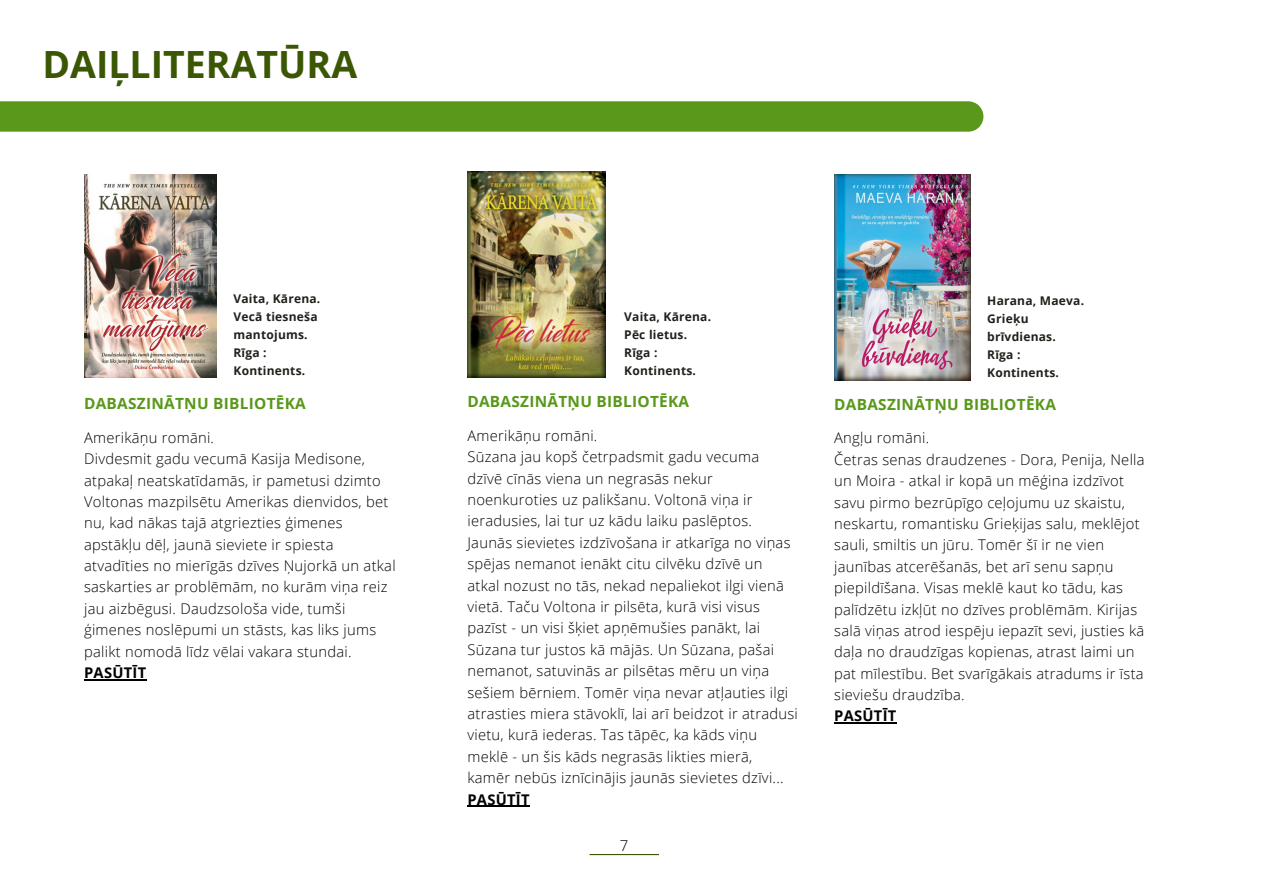
<style>
.page{position:relative;width:1263px;height:894px;background:#fff}
.page>*{position:absolute;margin:0;border:0;box-sizing:border-box;transform-origin:0 0}
.t1{font:700 37.5px "Open Sans";color:#3b5704}
.t2{font:700 15.45px "Open Sans";letter-spacing:.02em;color:#59981a}
.t3{font:300 15px "Open Sans";color:#000}
.t4{font:300 14.7px/21.3px "Open Sans";letter-spacing:.02em;color:#000}
.t5{font:700 12px/18px "Open Sans";letter-spacing:.02em;color:#22201b}
.s1{font-weight:700}
</style>
<div class="page">
<hr style="left:589px;top:853px;width:70px;height:1px;background:#3b5704">
<div style="left:0;top:101px;width:983px;height:31px;background:#59981a"></div>
<img style="left:84px;top:174px;width:133px;height:204px">
<hr style="left:84px;top:679px;width:63px;height:1px;background:#000">
<img style="left:467px;top:171px;width:139px;height:206px">
<hr style="left:467px;top:805px;width:63px;height:1px;background:#000">
<img style="left:834px;top:174px;width:136px;height:206px">
<hr style="left:834px;top:722px;width:63px;height:1px;background:#000">
<h3 class="t1" style="left:42px;top:38px;width:316px">DAIĻLITERATŪRA</h3>
<p class="t5" style="left:233px;top:289px;width:88px">Vaita, Kārena.</p>
<p class="t5" style="left:233px;top:307px;width:86px">Vecā tiesneša mantojums.</p>
<p class="t5" style="left:233px;top:343px;width:35px">Rīga :</p>
<p class="t5" style="left:233px;top:361px;width:73px">Kontinents.</p>
<p class="t5" style="left:624px;top:307px;width:88px">Vaita, Kārena.</p>
<h2 class="t5" style="left:624px;top:325px;width:64px">Pēc lietus.</h2>
<h3 class="t5" style="left:624px;top:343px;width:35px">Rīga :</h3>
<p class="t5" style="left:624px;top:361px;width:73px">Kontinents.</p>
<p class="t5" style="left:987px;top:291px;width:98px">Harana, Maeva.</p>
<p class="t5" style="left:987px;top:309px;width:70px">Grieķu brīvdienas.</p>
<h2 class="t5" style="left:987px;top:345px;width:35px">Rīga :</h2>
<h3 class="t5" style="left:987px;top:363px;width:73px">Kontinents.</h3>
<p class="t2" style="left:84px;top:392px;width:223px">DABASZINĀTŅU BIBLIOTĒKA</p>
<p class="t2" style="left:467px;top:390px;width:223px">DABASZINĀTŅU BIBLIOTĒKA</p>
<p class="t2" style="left:834px;top:393px;width:223px">DABASZINĀTŅU BIBLIOTĒKA</p>
<h2 class="t4" style="left:84px;top:426px;width:313px">Amerikāņu romāni.<br>Divdesmit gadu vecumā Kasija Medisone, atpakaļ neatskatīdamās, ir pametusi dzimto Voltonas mazpilsētu Amerikas dienvidos, bet nu, kad nākas tajā atgriezties ģimenes apstākļu dēļ, jaunā sieviete ir spiesta atvadīties no mierīgās dzīves Ņujorkā un atkal saskarties ar problēmām, no kurām viņa reiz jau aizbēgusi. Daudzsološa vide, tumši ģimenes noslēpumi un stāsts, kas liks jums palikt nomodā līdz vēlai vakara stundai.<br><span class="s1">PASŪTĪT</span></h2>
<p class="t4" style="left:467px;top:424px;width:332px">Amerikāņu romāni.<br>Sūzana jau kopš četrpadsmit gadu vecuma<br>dzīvē cīnās viena un negrasās nekur noenkuroties uz palikšanu. Voltonā viņa ir ieradusies, lai tur uz kādu laiku paslēptos.<br>Jaunās sievietes izdzīvošana ir atkarīga no viņas spējas nemanot ienākt citu cilvēku dzīvē un atkal nozust no tās, nekad nepaliekot ilgi vienā vietā. Taču Voltona ir pilsēta, kurā visi visus pazīst - un visi šķiet apņēmušies panākt, lai Sūzana tur justos kā mājās. Un Sūzana, pašai nemanot, satuvinās ar pilsētas mēru un viņa sešiem bērniem. Tomēr viņa nevar atļauties ilgi atrasties miera stāvoklī, lai arī beidzot ir atradusi vietu, kurā iederas. Tas tāpēc, ka kāds viņu meklē - un šis kāds negrasās likties mierā, kamēr nebūs iznīcinājis jaunās sievietes dzīvi...<br><span class="s1">PASŪTĪT</span></p>
<p class="t3" style="left:620px;top:834px;width:10px">7</p>
<p class="t4" style="left:834px;top:427px;width:312px">Angļu romāni.<br>Četras senas draudzenes - Dora, Penija, Nella un Moira - atkal ir kopā un mēģina izdzīvot savu pirmo bezrūpīgo ceļojumu uz skaistu, neskartu, romantisku Grieķijas salu, meklējot sauli, smiltis un jūru. Tomēr šī ir ne vien jaunības atcerēšanās, bet arī senu sapņu piepildīšana. Visas meklē kaut ko tādu, kas palīdzētu izkļūt no dzīves problēmām. Kirijas salā viņas atrod iespēju iepazīt sevi, justies kā daļa no draudzīgas kopienas, atrast laimi un pat mīlestību. Bet svarīgākais atradums ir īsta sieviešu draudzība.<br><span class="s1">PASŪTĪT</span></p>
</div>
